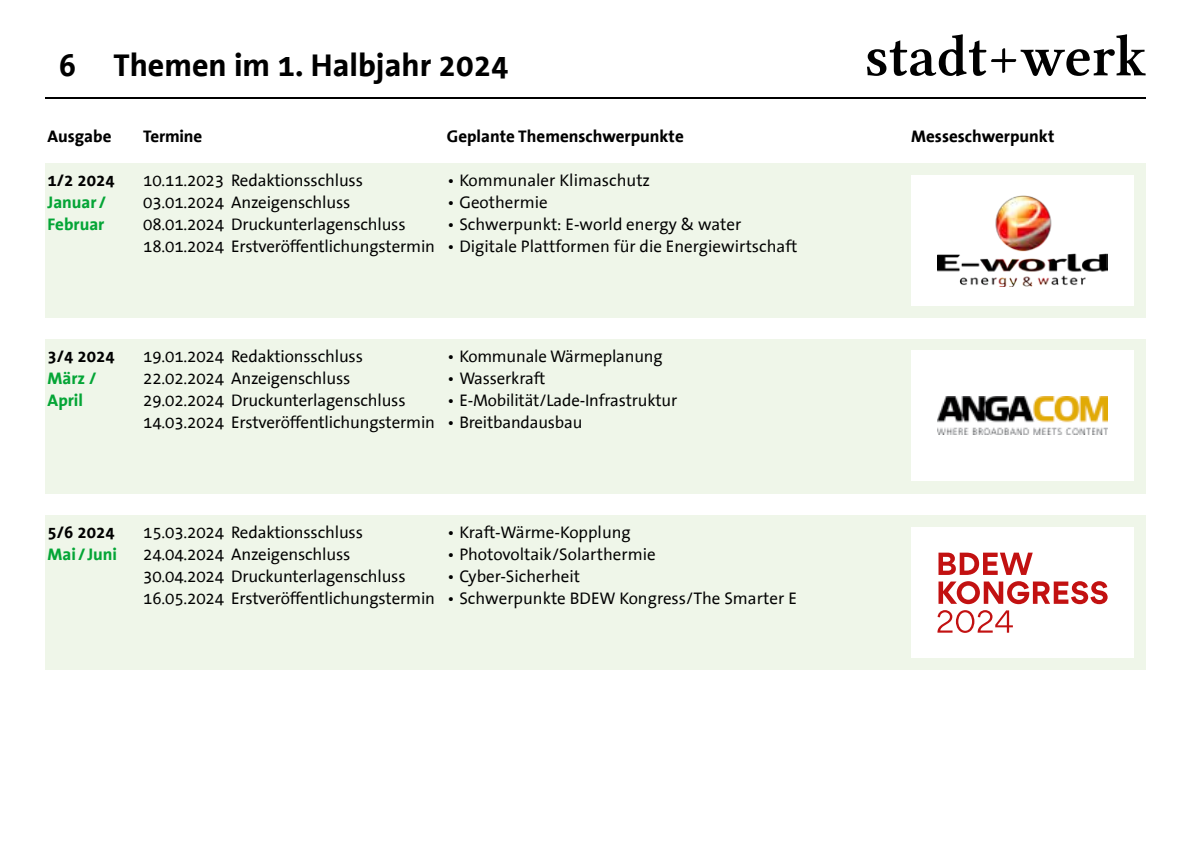
<style>
.page{position:relative;width:1191px;height:842px;background:#fff}
.page>*{position:absolute;margin:0;border:0;box-sizing:border-box;transform-origin:0 0}
.t1{font:700 32px "The Sans Office";color:#000}
.t2{font:17px/22px "The Sans Office";letter-spacing:-.01em;color:#000}
.t3{font:700 17px "The Sans Office";color:#000}
.t4{font:700 17px/22px "The Sans Office";color:#04a536}
</style>
<div class="page">
<hr style="left:45px;top:97px;width:1100px;height:1px;background:#000">
<svg style="left:867px;top:34px;width:278px;height:42px"></svg>
<div style="left:45px;top:164px;width:1100px;height:154px;background:#eff6e9"></div>
<div style="left:45px;top:340px;width:1100px;height:154px;background:#eff6e9"></div>
<div style="left:45px;top:516px;width:1100px;height:154px;background:#eff6e9"></div>
<div style="left:911px;top:351px;width:222px;height:130px;background:#fff"></div>
<div style="left:911px;top:176px;width:222px;height:130px;background:#fff"></div>
<div style="left:911px;top:528px;width:222px;height:130px;background:#fff"></div>
<img style="left:937px;top:397px;width:170px;height:38px">
<svg style="left:938px;top:581px;width:169px;height:23px"></svg>
<svg style="left:938px;top:553px;width:94px;height:22px"></svg>
<svg style="left:937px;top:610px;width:76px;height:23px"></svg>
<img style="left:937px;top:195px;width:170px;height:91px">
<h1 class="t1" style="left:59px;top:48px;width:451px">6 Themen im 1. Halbjahr 2024</h1>
<p class="t3" style="left:48px;top:127px;width:65px">Ausgabe</p>
<p class="t3" style="left:911px;top:127px;width:145px">Messeschwerpunkt</p>
<p class="t3" style="left:48px;top:171px;width:69px">1/2 2024</p>
<p class="t4" style="left:48px;top:192px;width:60px">Januar /<br>Februar</p>
<p class="t3" style="left:447px;top:127px;width:238px">Geplante Themenschwerpunkte</p>
<p class="t2" style="left:447px;top:170px;width:205px">• Kommunaler Klimaschutz</p>
<p class="t2" style="left:447px;top:192px;width:102px">• Geothermie</p>
<p class="t2" style="left:447px;top:214px;width:296px">• Schwerpunkt: E-world energy &amp; water</p>
<p class="t2" style="left:447px;top:236px;width:352px">• Digitale Plattformen für die Energiewirtschaft</p>
<p class="t3" style="left:143px;top:127px;width:60px">Termine</p>
<p class="t2" style="left:143px;top:170px;width:293px">10.11.2023 Redaktionsschluss 03.01.2024 Anzeigenschluss 08.01.2024 Druckunterlagenschluss 18.01.2024 Erstveröffentlichungstermin</p>
<p class="t3" style="left:48px;top:347px;width:69px">3/4 2024</p>
<p class="t4" style="left:48px;top:368px;width:50px">März /<br>April</p>
<p class="t2" style="left:143px;top:346px;width:293px">19.01.2024 Redaktionsschluss 22.02.2024 Anzeigenschluss 29.02.2024 Druckunterlagenschluss 14.03.2024 Erstveröffentlichungstermin</p>
<p class="t2" style="left:447px;top:346px;width:217px">• Kommunale Wärmeplanung</p>
<p class="t2" style="left:447px;top:368px;width:100px">• Wasserkraft</p>
<p class="t2" style="left:447px;top:390px;width:232px">• E-Mobilität/Lade-Infrastruktur</p>
<p class="t2" style="left:447px;top:412px;width:137px">• Breitbandausbau</p>
<p class="t3" style="left:48px;top:523px;width:69px">5/6 2024</p>
<p class="t4" style="left:48px;top:544px;width:71px">Mai / Juni</p>
<p class="t2" style="left:143px;top:522px;width:293px">15.03.2024 Redaktionsschluss 24.04.2024 Anzeigenschluss 30.04.2024 Druckunterlagenschluss 16.05.2024 Erstveröffentlichungstermin</p>
<p class="t2" style="left:447px;top:522px;width:185px">• Kraft-Wärme-Kopplung</p>
<p class="t2" style="left:447px;top:544px;width:210px">• Photovoltaik/Solarthermie</p>
<p class="t2" style="left:447px;top:566px;width:135px">• Cyber-Sicherheit</p>
<p class="t2" style="left:447px;top:588px;width:351px">• Schwerpunkte BDEW Kongress/The Smarter E</p>
</div>
